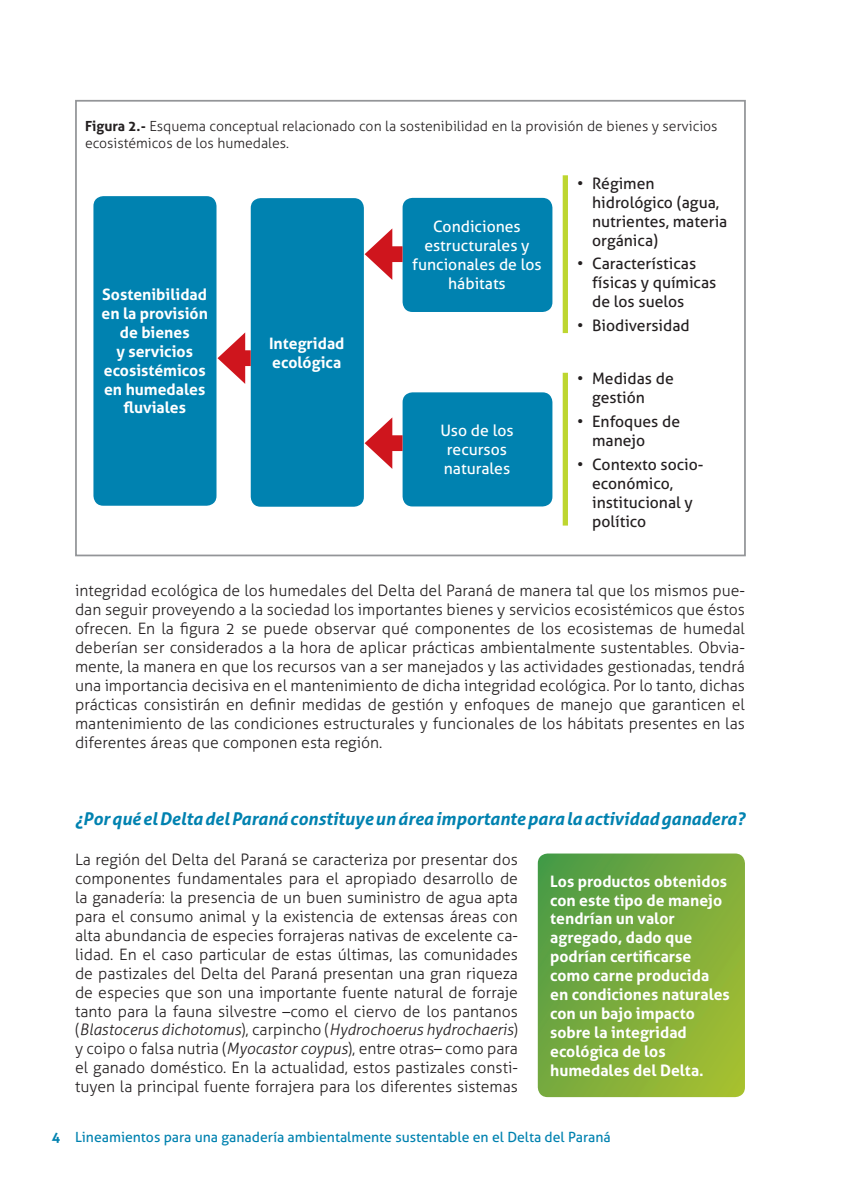
<style>
.page{position:relative;width:844px;height:1191px;background:#fff}
.page>*{position:absolute;margin:0;border:0;box-sizing:border-box;transform-origin:0 0}
.t1{font:italic 700 17.5px "Aller";color:#0082b0}
.t2{font:300 15.75px/18.9px "Aller";color:#231f20;text-align:justify}
.t3{font:700 15.75px/18.9px "Aller";color:#fff}
.t4{font:15.75px/18.9px "Aller";color:#231f20}
.t5{font:15.75px/18.9px "Aller";color:#fff;text-align:center}
.t6{font:300 14px/16.8px "Aller";color:#231f20}
.t7{font:14px "Aller";color:#0082b0}
.s1{font-weight:700}
.s2{font-style:italic}
</style>
<div class="page">
<div style="left:75px;top:100px;width:671px;height:456px;border:2px solid #939598"></div>
<div style="left:402px;top:198px;width:150px;height:114px;background:#0082b0;border-radius:10px"></div>
<div style="left:93px;top:196px;width:123px;height:310px;background:#0082b0;border-radius:10px"></div>
<div style="left:251px;top:198px;width:113px;height:309px;background:#0082b0;border-radius:10px"></div>
<div style="left:402px;top:392px;width:150px;height:114px;background:#0082b0;border-radius:10px"></div>
<div style="left:563px;top:175px;width:5px;height:158px;background:#bed630"></div>
<div style="left:563px;top:373px;width:5px;height:152px;background:#bed630"></div>
<div style="left:381px;top:246px;width:21px;height:16px;background:#cf151d"></div>
<svg style="left:365px;top:229px;width:27px;height:51px"></svg>
<div style="left:381px;top:435px;width:21px;height:16px;background:#cf151d"></div>
<svg style="left:365px;top:418px;width:27px;height:51px"></svg>
<div style="left:234px;top:350px;width:17px;height:16px;background:#cf151d"></div>
<svg style="left:217px;top:332px;width:28px;height:52px"></svg>
<svg style="left:538px;top:853px;width:207px;height:244px;background:#7bac3d"></svg>
<p class="t6" style="left:85px;top:118px;width:634px"><span class="s1">Figura 2.-</span> Esquema conceptual relacionado con la sostenibilidad en la provisión de bienes y servicios ecosistémicos de los humedales.</p>
<p class="t3" style="left:101px;top:285px;width:108px;text-align:center">Sostenibilidad en la provisión de bienes<br>y servicios ecosistémicos en humedales fluviales</p>
<p class="t3" style="left:269px;top:334px;width:77px">Integridad ecológica</p>
<p class="t5" style="left:412px;top:217px;width:131px">Condiciones estructurales y funcionales de los hábitats</p>
<p class="t5" style="left:440px;top:421px;width:75px;text-align:left">Uso de los recursos naturales</p>
<p class="t4" style="left:592px;top:174px;width:137px;text-indent:-15px">• Régimen hidrológico (agua, nutrientes, materia orgánica)</p>
<p class="t4" style="left:592px;top:254px;width:126px;text-indent:-15px">• Características físicas y químicas de los suelos</p>
<p class="t4" style="left:577px;top:316px;width:114px">• Biodiversidad</p>
<p class="t4" style="left:592px;top:369px;width:83px;text-indent:-15px">• Medidas de gestión</p>
<p class="t4" style="left:592px;top:412px;width:89px;text-indent:-15px">• Enfoques de manejo</p>
<p class="t4" style="left:592px;top:455px;width:113px;text-indent:-15px">• Contexto socio&shy;económico, institucional y político</p>
<p class="t2" style="left:75px;top:581px;width:671px">integridad ecológica de los humedales del Delta del Paraná de manera tal que los mismos pue&shy;dan seguir proveyendo a la sociedad los importantes bienes y servicios ecosistémicos que éstos ofrecen. En la figura 2 se puede observar qué componentes de los ecosistemas de humedal deberían ser considerados a la hora de aplicar prácticas ambientalmente sustentables. Obvia&shy;mente, la manera en que los recursos van a ser manejados y las actividades gestionadas, tendrá una importancia decisiva en el mantenimiento de dicha integridad ecológica. Por lo tanto, dichas prácticas consistirán en definir medidas de gestión y enfoques de manejo que garanticen el mantenimiento de las condiciones estructurales y funcionales de los hábitats presentes en las diferentes áreas que componen esta región.</p>
<p class="t1" style="left:75px;top:808px;width:671px">¿Por qué el Delta del Paraná constituye un área importante para la actividad ganadera?</p>
<p class="t2" style="left:75px;top:850px;width:444px">La región del Delta del Paraná se caracteriza por presentar dos componentes fundamentales para el apropiado desarrollo de la ganadería: la presencia de un buen suministro de agua apta para el consumo animal y la existencia de extensas áreas con alta abundancia de especies forrajeras nativas de excelente ca&shy;lidad. En el caso particular de estas últimas, las comunidades de pastizales del Delta del Paraná presentan una gran riqueza de especies que son una importante fuente natural de forraje tanto para la fauna silvestre –como el ciervo de los pantanos (<span class="s2">Blastocerus dichotomus</span>), carpincho (<span class="s2">Hydrochoerus hydrochaeris</span>) y coipo o falsa nutria (<span class="s2">Myocastor coypus</span>), entre otras– como para el ganado doméstico. En la actualidad, estos pastizales consti&shy;tuyen la principal fuente forrajera para los diferentes sistemas</p>
<p class="t3" style="left:550px;top:871px;width:181px">Los productos obtenidos con este tipo de manejo tendrían un valor agregado, dado que podrían certificarse como carne producida en condiciones naturales con un bajo impacto sobre la integridad ecológica de los humedales del Delta.</p>
<p class="t7" style="left:52px;top:1129px;width:560px"><span class="s1">4</span> Lineamientos para una ganadería ambientalmente sustentable en el Delta del Paraná</p>
</div>
